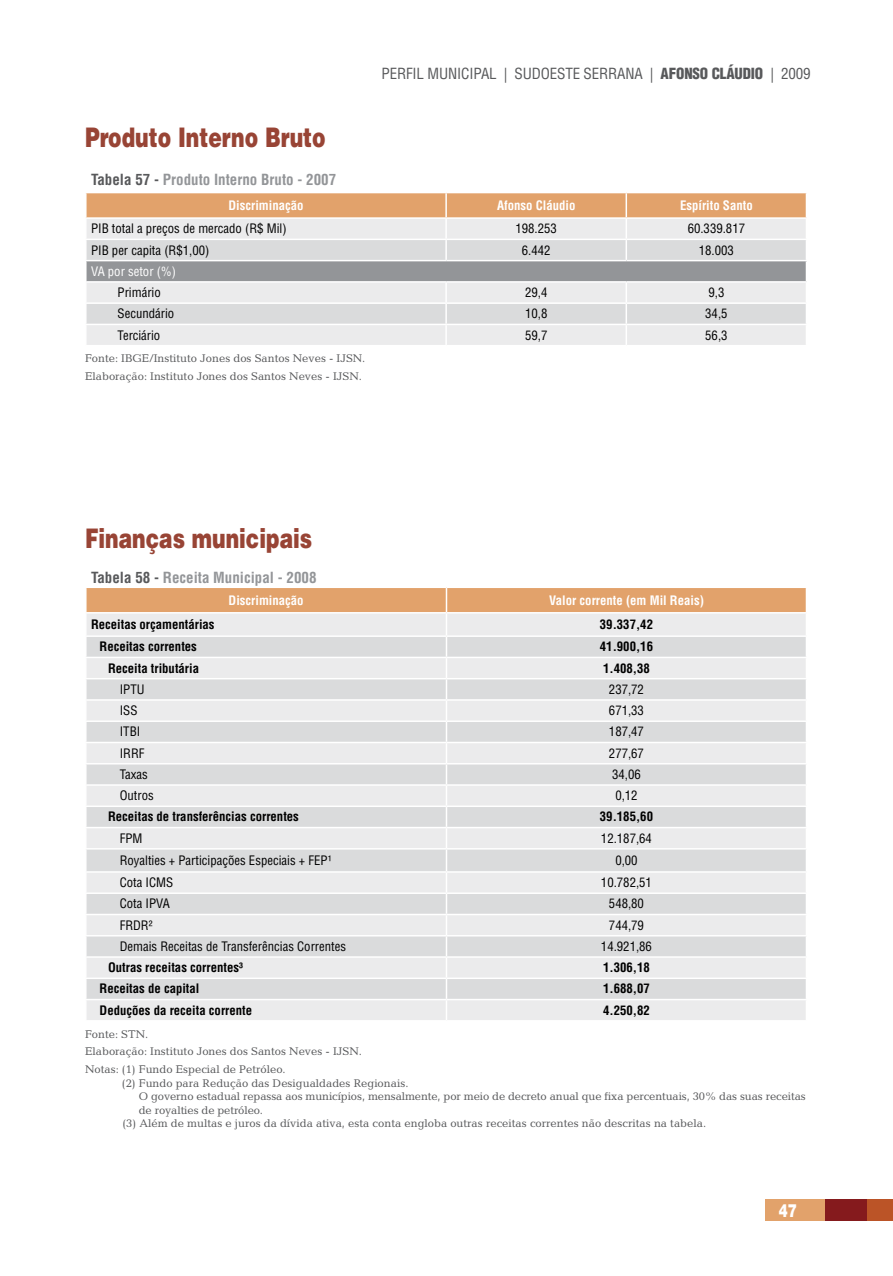
<style>
.page{position:relative;width:893px;height:1276px;background:#fff}
.page>*{position:absolute;margin:0;border:0;box-sizing:border-box;transform-origin:0 0}
.t1{font:900 27px "Helvetica LT Std";color:#984435;scale:.75 1}
.t2{font:900 18px "Helvetica LT Std";color:#fff;scale:.75 1}
.t3{font:700 condensed 15px "Helvetica LT Std";color:#939598}
.t4{font:condensed 15px "Helvetica LT Std";letter-spacing:-.01em;color:#58595b}
.t5{font:900 condensed 15px "Helvetica LT Std";letter-spacing:-.01em;color:#58595b}
.t6{font:condensed 12.75px "Helvetica LT Std";color:#000}
.t7{font:700 condensed 12.75px "Helvetica LT Std";color:#000}
.t8{font:700 condensed 12.75px "Helvetica LT Std";color:#fff}
.t9{font:condensed 12.75px "Helvetica LT Std";color:#fff}
.t10{font:11.25px/17.7px "Candida Std";color:#58595b}
.s1{font-weight:400}
.s2{color:#58595b}
</style>
<div class="page">
<div style="left:766px;top:1199px;width:59px;height:21px;background:#e2a26b"></div>
<div style="left:825px;top:1199px;width:42px;height:21px;background:#851a1d"></div>
<div style="left:867px;top:1199px;width:26px;height:21px;background:#bb5427"></div>
<svg style="left:86px;top:193px;width:721px;height:152px;background:#dbd1c9"></svg>
<hr style="left:626px;top:324px;width:181px;height:1px;background:#fff">
<svg style="left:86px;top:587px;width:720px;height:433px;background:#e4e1df"></svg>
<hr style="left:446px;top:977px;width:361px;height:2px;background:#fff">
<h1 class="t1" style="left:85px;top:120px;width:323px">Produto Interno Bruto</h1>
<h3 class="t4" style="left:382px;top:64px;width:143px">PERFIL MUNICIPAL | sudoeste</h3>
<h3 class="t4" style="left:584px;top:64px;width:10px">serrana</h3>
<h3 class="t5" style="left:650px;top:64px;width:162px"><span class="s1">|</span> AFONSO CLÁUDIO <span class="s1">| 2009</span></h3>
<h3 class="t3" style="left:91px;top:170px;width:247px"><span class="s2">Tabela 57 -</span> Produto Interno Bruto - 2007</h3>
<p class="t8" style="left:228px;top:197px;width:77px">Discriminação</p>
<p class="t8" style="left:497px;top:197px;width:80px">Afonso Cláudio</p>
<p class="t8" style="left:680px;top:197px;width:74px">Espírito Santo</p>
<p class="t6" style="left:91px;top:221px;width:197px">PIB total a preços de mercado (R$ Mil)</p>
<p class="t6" style="left:515px;top:221px;width:43px">198.253</p>
<p class="t6" style="left:688px;top:221px;width:59px">60.339.817</p>
<p class="t6" style="left:91px;top:242px;width:120px">PIB per capita (R$1,00)</p>
<p class="t6" style="left:522px;top:242px;width:30px">6.442</p>
<p class="t6" style="left:699px;top:242px;width:37px">18.003</p>
<p class="t9" style="left:91px;top:263px;width:86px">VA por setor (%)</p>
<p class="t6" style="left:118px;top:284px;width:45px">Primário</p>
<p class="t6" style="left:525px;top:284px;width:24px">29,4</p>
<p class="t6" style="left:708px;top:284px;width:17px">9,3</p>
<p class="t6" style="left:118px;top:306px;width:58px">Secundário</p>
<p class="t6" style="left:525px;top:306px;width:24px">10,8</p>
<p class="t6" style="left:705px;top:306px;width:24px">34,5</p>
<p class="t6" style="left:118px;top:327px;width:44px">Terciário</p>
<p class="t6" style="left:525px;top:327px;width:24px">59,7</p>
<p class="t6" style="left:705px;top:327px;width:24px">56,3</p>
<p class="t10" style="left:85px;top:350px;width:282px">Fonte: IBGE/Instituto Jones dos Santos Neves - IJSN.<br>Elaboração: Instituto Jones dos Santos Neves - IJSN.</p>
<h1 class="t1" style="left:85px;top:521px;width:305px">Finanças municipais</h1>
<h3 class="t3" style="left:91px;top:568px;width:227px"><span class="s2">Tabela 58 -</span> Receita Municipal - 2008</h3>
<p class="t8" style="left:229px;top:592px;width:77px">Discriminação</p>
<p class="t8" style="left:549px;top:592px;width:156px">Valor corrente (em Mil Reais)</p>
<p class="t7" style="left:91px;top:616px;width:125px">Receitas orçamentárias</p>
<p class="t7" style="left:600px;top:616px;width:55px">39.337,42</p>
<p class="t7" style="left:100px;top:639px;width:99px">Receitas correntes</p>
<p class="t7" style="left:600px;top:639px;width:55px">41.900,16</p>
<p class="t7" style="left:108px;top:660px;width:93px">Receita tributária</p>
<p class="t7" style="left:603px;top:660px;width:48px">1.408,38</p>
<p class="t6" style="left:120px;top:681px;width:26px">IPTU</p>
<p class="t6" style="left:609px;top:681px;width:37px">237,72</p>
<p class="t6" style="left:120px;top:702px;width:19px">ISS</p>
<p class="t6" style="left:609px;top:702px;width:37px">671,33</p>
<p class="t6" style="left:120px;top:724px;width:22px">ITBI</p>
<p class="t6" style="left:609px;top:724px;width:37px">187,47</p>
<p class="t6" style="left:120px;top:745px;width:26px">IRRF</p>
<p class="t6" style="left:609px;top:745px;width:37px">277,67</p>
<p class="t6" style="left:120px;top:766px;width:30px">Taxas</p>
<p class="t6" style="left:612px;top:766px;width:30px">34,06</p>
<p class="t6" style="left:120px;top:787px;width:35px">Outros</p>
<p class="t6" style="left:615px;top:787px;width:24px">0,12</p>
<p class="t7" style="left:108px;top:809px;width:192px">Receitas de transferências correntes</p>
<p class="t7" style="left:600px;top:809px;width:55px">39.185,60</p>
<p class="t6" style="left:120px;top:830px;width:24px">FPM</p>
<p class="t6" style="left:601px;top:830px;width:52px">12.187,64</p>
<p class="t6" style="left:120px;top:852px;width:213px">Royalties + Participações Especiais + FEP¹</p>
<p class="t6" style="left:615px;top:852px;width:24px">0,00</p>
<p class="t6" style="left:120px;top:874px;width:55px">Cota ICMS</p>
<p class="t6" style="left:601px;top:874px;width:52px">10.782,51</p>
<p class="t6" style="left:120px;top:895px;width:52px">Cota IPVA</p>
<p class="t6" style="left:609px;top:895px;width:37px">548,80</p>
<p class="t6" style="left:120px;top:917px;width:34px">FRDR²</p>
<p class="t6" style="left:609px;top:917px;width:37px">744,79</p>
<p class="t6" style="left:120px;top:938px;width:228px">Demais Receitas de Transferências Correntes</p>
<p class="t6" style="left:601px;top:938px;width:52px">14.921,86</p>
<p class="t7" style="left:108px;top:959px;width:136px">Outras receitas correntes³</p>
<p class="t7" style="left:603px;top:959px;width:48px">1.306,18</p>
<p class="t7" style="left:100px;top:980px;width:101px">Receitas de capital</p>
<p class="t7" style="left:603px;top:980px;width:48px">1.688,07</p>
<p class="t7" style="left:100px;top:1002px;width:154px">Deduções da receita corrente</p>
<p class="t7" style="left:603px;top:1002px;width:48px">4.250,82</p>
<p class="t10" style="left:85px;top:1025px;width:278px">Fonte: STN.<br>Elaboração: Instituto Jones dos Santos Neves - IJSN.<br>Notas: (1) Fundo Especial de Petróleo.</p>
<p class="t10" style="left:122px;top:1074px;width:288px">(2) Fundo para Redução das Desigualdades Regionais.</p>
<p class="t10" style="left:139px;top:1087px;width:668px">O governo estadual repassa aos municípios, mensalmente, por meio de decreto anual que fixa percentuais, 30% das suas receitas</p>
<p class="t10" style="left:139px;top:1101px;width:126px">de royalties de petróleo.</p>
<p class="t10" style="left:123px;top:1114px;width:585px">(3) Além de multas e juros da dívida ativa, esta conta engloba outras receitas correntes não descritas na tabela.</p>
<h2 class="t2" style="left:779px;top:1199px;width:26px">47</h2>
</div>
